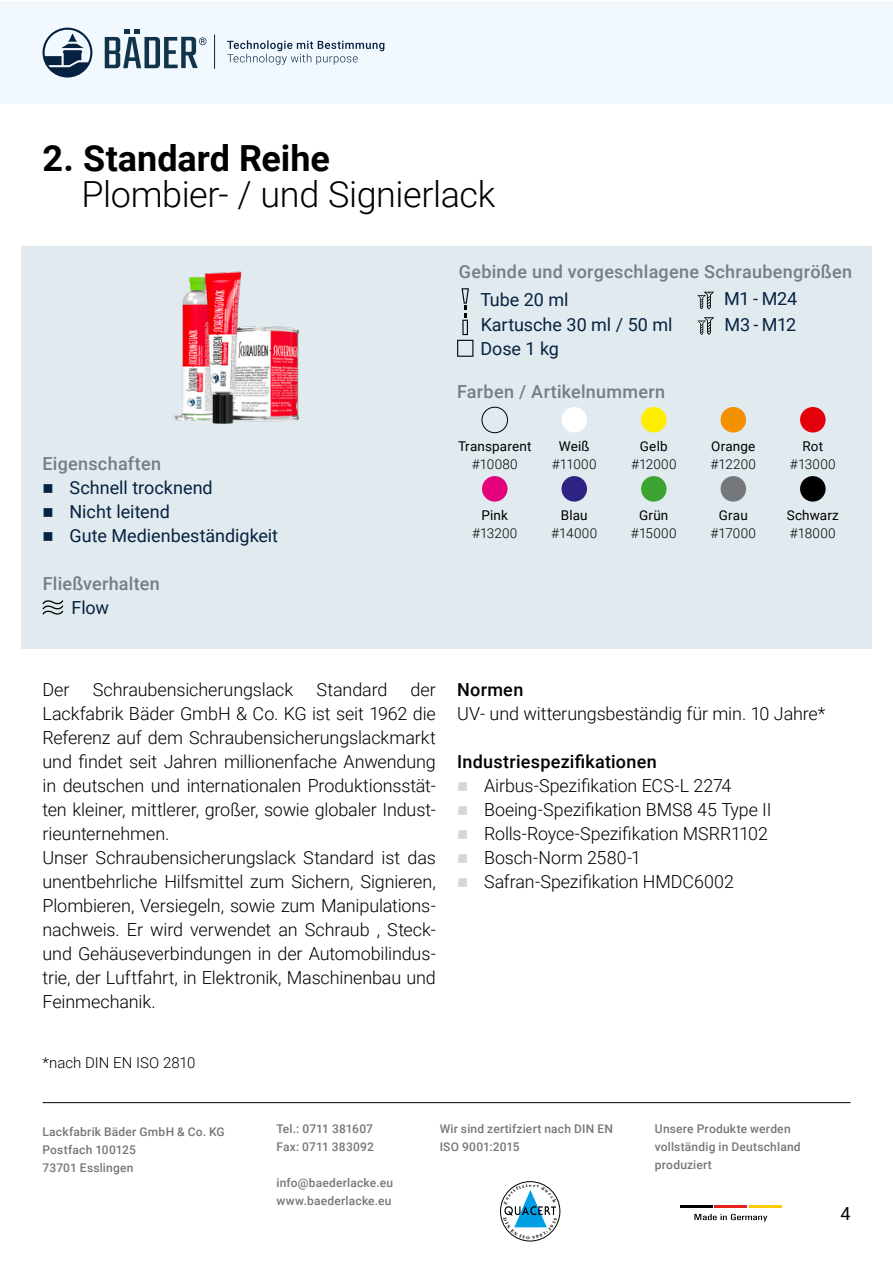
<style>
.page{position:relative;width:893px;height:1263px;background:#fff}
.page>*{position:absolute;margin:0;border:0;box-sizing:border-box;transform-origin:0 0}
.Kapitel{font:300 36px "Roboto";letter-spacing:-.01em;color:#000}
.Kapitel-2{font:700 36px "Roboto";color:#000}
.Fließtext{font:300 18px/24px "Roboto";letter-spacing:-.01em;color:#000;text-align:justify}
.Fließtext-2{font:18px "Roboto";color:#072241}
.Unterüberschrift{font:500 18px "Roboto";letter-spacing:.015em;color:#757e82}
.Unterüberschrift-2{font:500 18px "Roboto";letter-spacing:.015em;color:#000}
.t1{font:18px "Roboto";color:#000}
.Fließtext-3{font:300 15px "Roboto";color:#000}
.Fließtext-4{font:300 13.5px "Roboto";letter-spacing:.02em;color:#000}
.Fließtext-5{font:13.5px "Roboto";letter-spacing:.01em;color:#000}
.t2{font:500 12px/18px "Roboto";letter-spacing:.015em;color:#74777b}
</style>
<div class="page">
<svg style="left:694px;top:1214px;width:73px;height:8px"></svg>
<hr style="left:680px;top:1205px;width:32px;height:3px;background:#000">
<hr style="left:715px;top:1205px;width:32px;height:3px;background:#e5211d">
<hr style="left:749px;top:1205px;width:33px;height:3px;background:#fecb00">
<div style="left:500px;top:1181px;width:60px;height:60px;border:1px solid #000;border-radius:50%"></div>
<hr style="left:43px;top:1102px;width:807px;height:1px;background:#000">
<div style="left:0;top:1px;width:893px;height:103px;background:#f2f9fe"></div>
<svg style="left:227px;top:40px;width:157px;height:25px"></svg>
<svg style="left:105px;top:30px;width:101px;height:38px"></svg>
<svg style="left:43px;top:28px;width:49px;height:50px"></svg>
<hr style="left:214px;top:35px;width:1px;height:34px;background:#072241">
<div style="left:21px;top:246px;width:851px;height:402px;background:#e0eaef"></div>
<img style="left:170px;top:262px;width:131px;height:170px">
<div style="left:482px;top:407px;width:26px;height:26px;border:1px solid #000;border-radius:50%"></div>
<div style="left:561px;top:407px;width:26px;height:25px;background:#fff;border-radius:50%"></div>
<div style="left:641px;top:407px;width:25px;height:25px;background:#ffed00;border-radius:50%"></div>
<div style="left:720px;top:407px;width:26px;height:25px;background:#f39100;border-radius:50%"></div>
<div style="left:800px;top:407px;width:26px;height:25px;background:#e3000b;border-radius:50%"></div>
<div style="left:482px;top:476px;width:25px;height:26px;background:#e5007c;border-radius:50%"></div>
<div style="left:561px;top:476px;width:26px;height:26px;background:#2e2382;border-radius:50%"></div>
<div style="left:641px;top:476px;width:25px;height:26px;background:#3ca432;border-radius:50%"></div>
<div style="left:720px;top:476px;width:26px;height:26px;background:#74777b;border-radius:50%"></div>
<div style="left:800px;top:476px;width:26px;height:26px;background:#000;border-radius:50%"></div>
<svg style="left:697px;top:317px;width:17px;height:18px"></svg>
<svg style="left:457px;top:288px;width:16px;height:69px"></svg>
<svg style="left:43px;top:600px;width:20px;height:15px"></svg>
<svg style="left:697px;top:292px;width:17px;height:17px"></svg>
<svg style="left:44px;top:484px;width:8px;height:9px"></svg>
<svg style="left:44px;top:508px;width:8px;height:9px"></svg>
<svg style="left:44px;top:532px;width:8px;height:9px"></svg>
<svg style="left:503px;top:1183px;width:54px;height:56px"></svg>
<p class="Kapitel-2" style="left:43px;top:133px;width:289px">2. Standard Reihe</p>
<p class="Kapitel" style="left:82px;top:169px;width:415px">Plombier- / und Signierlack</p>
<p class="Unterüberschrift" style="left:459px;top:259px;width:395px">Gebinde und vorgeschlagene Schraubengrößen</p>
<p class="Unterüberschrift" style="left:43px;top:451px;width:120px">Eigenschaften</p>
<p class="Fließtext-2" style="left:70px;top:475px;width:145px">Schnell trocknend</p>
<p class="Fließtext-2" style="left:70px;top:499px;width:102px">Nicht leitend</p>
<p class="Fließtext-2" style="left:70px;top:523px;width:210px">Gute Medienbeständigkeit</p>
<p class="Unterüberschrift" style="left:43px;top:571px;width:119px">Fließverhalten</p>
<p class="Fließtext-2" style="left:71px;top:595px;width:39px">Flow</p>
<p class="Fließtext-2" style="left:480px;top:287px;width:89px">Tube 20 ml</p>
<p class="Fließtext-2" style="left:481px;top:312px;width:193px">Kartusche 30 ml / 50 ml</p>
<p class="Fließtext-2" style="left:724px;top:286px;width:75px">M1 - M24</p>
<p class="Fließtext-2" style="left:724px;top:312px;width:73px">M3 - M12</p>
<p class="Fließtext-2" style="left:480px;top:336px;width:80px">Dose 1 kg</p>
<p class="Unterüberschrift" style="left:457px;top:379px;width:210px">Farben / Artikelnummern</p>
<p class="Fließtext-5" style="left:458px;top:437px;width:75px">Transparent</p>
<p class="Fließtext-4" style="left:472px;top:455px;width:47px">#10080</p>
<p class="Fließtext-5" style="left:559px;top:436px;width:32px">Weiß</p>
<p class="Fließtext-4" style="left:552px;top:454px;width:46px">#11000</p>
<p class="Fließtext-5" style="left:640px;top:436px;width:29px">Gelb</p>
<p class="Fließtext-4" style="left:631px;top:454px;width:47px">#12000</p>
<p class="Fließtext-5" style="left:711px;top:436px;width:46px">Orange</p>
<p class="Fließtext-4" style="left:711px;top:454px;width:47px">#12200</p>
<p class="Fließtext-5" style="left:802px;top:436px;width:22px">Rot</p>
<p class="Fließtext-4" style="left:790px;top:454px;width:47px">#13000</p>
<p class="Fließtext-5" style="left:481px;top:505px;width:28px">Pink</p>
<p class="Fließtext-4" style="left:472px;top:523px;width:47px">#13200</p>
<p class="Fließtext-5" style="left:561px;top:505px;width:28px">Blau</p>
<p class="Fließtext-4" style="left:551px;top:523px;width:48px">#14000</p>
<p class="Fließtext-5" style="left:639px;top:505px;width:31px">Grün</p>
<p class="Fließtext-4" style="left:631px;top:523px;width:47px">#15000</p>
<p class="Fließtext-5" style="left:719px;top:505px;width:31px">Grau</p>
<p class="Fließtext-4" style="left:711px;top:523px;width:47px">#17000</p>
<p class="Fließtext-5" style="left:787px;top:505px;width:54px">Schwarz</p>
<p class="Fließtext-4" style="left:790px;top:523px;width:47px">#18000</p>
<p class="Fließtext" style="left:43px;top:677px;width:395px;text-indent:368px">der Lackfabrik Bäder GmbH &amp; Co. KG ist seit 1962 die Referenz auf dem Schraubensicherungslackmarkt und findet seit Jahren millionenfache Anwendung in deutschen und internationalen Produktionsstät&shy;ten kleiner, mittlerer, großer, sowie globaler Indust&shy;rieunternehmen.</p>
<p class="Fließtext" style="left:43px;top:845px;width:395px">Unser Schraubensicherungslack Standard ist das unentbehrliche Hilfsmittel zum Sichern, Signieren, Plombieren, Versiegeln, sowie zum Manipulations&shy;nachweis. Er wird verwendet an Schraub , Steck&shy;und Gehäuseverbindungen in der Automobilindus&shy;trie, der Luftfahrt, in Elektronik, Maschinenbau und Feinmechanik.</p>
<p class="Fließtext" style="left:43px;top:677px;width:29px">Der</p>
<p class="Fließtext" style="left:93px;top:677px;width:202px">Schraubensicherungslack</p>
<p class="Fließtext" style="left:316px;top:677px;width:73px">Standard</p>
<p class="Fließtext-3" style="left:43px;top:1052px;width:155px">*nach DIN EN ISO 2810</p>
<p class="Unterüberschrift-2" style="left:457px;top:677px;width:68px">Normen</p>
<p class="Fließtext" style="left:457px;top:701px;width:370px">UV- und witterungsbeständig für min. 10 Jahre*</p>
<p class="Unterüberschrift-2" style="left:457px;top:749px;width:201px">Industriespezifikationen</p>
<p class="Fließtext" style="left:484px;top:773px;width:249px">Airbus-Spezifikation ECS-L 2274</p>
<p class="Fließtext" style="left:484px;top:797px;width:289px">Boeing-Spezifikation BMS8 45 Type II</p>
<p class="Fließtext" style="left:484px;top:821px;width:285px">Rolls-Royce-Spezifikation MSRR1102</p>
<p class="Fließtext" style="left:484px;top:845px;width:159px">Bosch-Norm 2580-1</p>
<p class="Fließtext" style="left:484px;top:869px;width:251px">Safran-Spezifikation HMDC6002</p>
<p class="t2" style="left:43px;top:1122px;width:184px">Lackfabrik Bäder GmbH &amp; Co. KG<br>Postfach 100125<br>73701 Esslingen</p>
<p class="t2" style="left:440px;top:1119px;width:175px">Wir sind zertifziert nach DIN EN<br>ISO 9001:2015</p>
<p class="t2" style="left:655px;top:1119px;width:147px">Unsere Produkte werden vollständig in Deutschland produziert</p>
<p class="t2" style="left:276px;top:1119px;width:99px">Tel.: 0711 381607<br>Fax: 0711 383092</p>
<p class="t2" style="left:276px;top:1173px;width:118px">info@baederlacke.eu www.baederlacke.eu</p>
<p class="t1" style="left:840px;top:1201px;width:12px">4</p>
</div>
